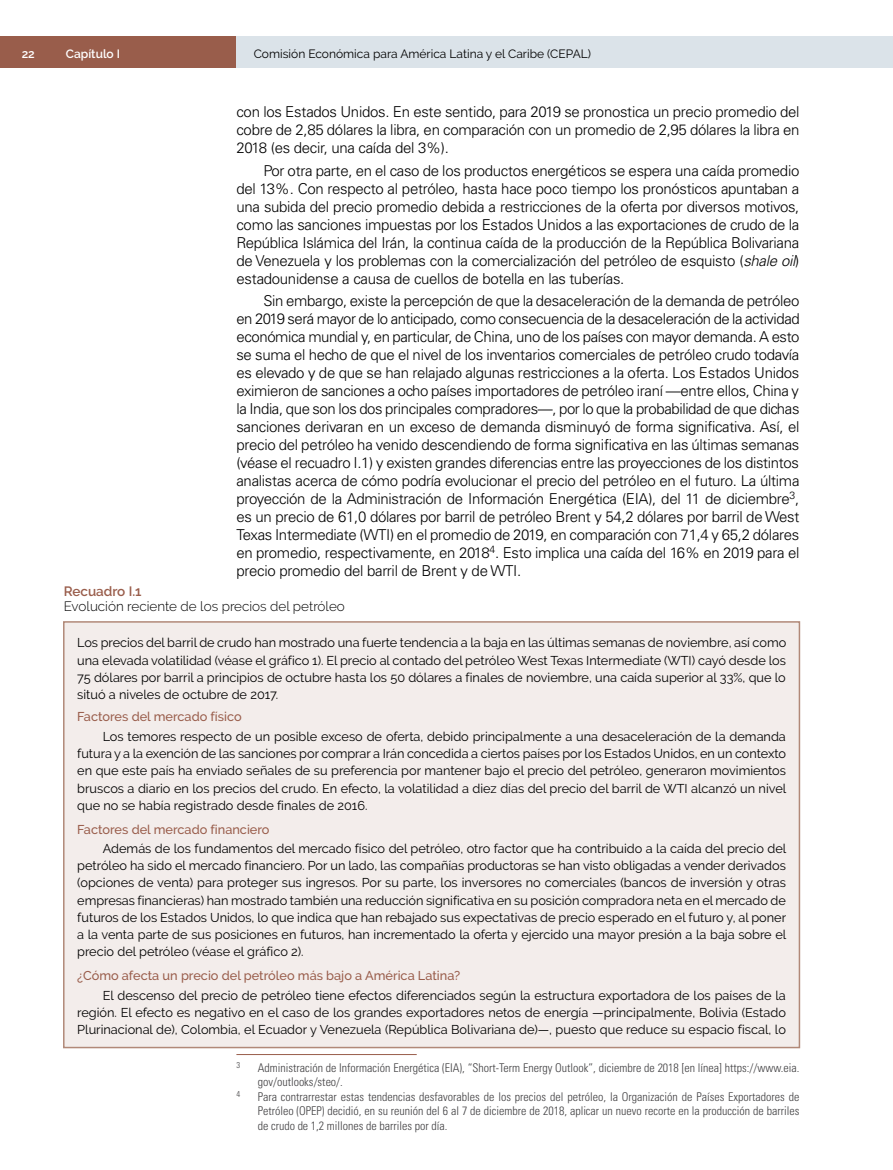
<style>
.page{position:relative;width:893px;height:1170px;background:#fff}
.page>*{position:absolute;margin:0;border:0;box-sizing:border-box;transform-origin:0 0}
.t1{font:300 15px/18px "Univers LT Std";letter-spacing:-.02em;color:#000;text-align:justify}
.t2{font:300 13.5px "Raleway";color:#000}
.t3{font:600 13.5px "Raleway";color:#995d4b}
.t4{font:12.75px/17.2px "Raleway";color:#000;text-align:justify}
.t5{font:500 12.75px "Raleway";color:#995d4b}
.t6{font:300 condensed 12px/14.4px "Univers LT Std";color:#414042}
.t7{font:12px "Raleway";color:#000}
.t8{font:600 12px "Raleway";color:#fff}
.t9{font:300 condensed 8.4px "Univers LT Std";color:#414042}
.s1{font-style:italic}
</style>
<div class="page">
<div style="left:0;top:36px;width:237px;height:32px;background:#995d4b"></div>
<div style="left:236px;top:36px;width:657px;height:32px;background:#dbe3e9"></div>
<hr style="left:236px;top:1054px;width:181px;height:1px;background:#995d4b">
<div style="left:64px;top:622px;width:735px;height:425px;background:#f3edeb"></div>
<div style="left:63px;top:621px;width:737px;height:427px;border:2px solid #b18978"></div>
<p class="t8" style="left:22px;top:47px;width:15px">22</p>
<p class="t8" style="left:66px;top:47px;width:56px">Capítulo I</p>
<p class="t7" style="left:254px;top:47px;width:339px">Comisión Económica para América Latina y el Caribe (CEPAL)</p>
<p class="t1" style="left:236px;top:103px;width:565px">con los Estados Unidos. En este sentido, para 2019 se pronostica un precio promedio del cobre de 2,85 dólares la libra, en comparación con un promedio de 2,95 dólares la libra en 2018 (es decir, una caída del 3%).</p>
<p class="t1" style="left:236px;top:161px;width:565px;text-indent:27px">Por otra parte, en el caso de los productos energéticos se espera una caída promedio del 13%. Con respecto al petróleo, hasta hace poco tiempo los pronósticos apuntaban a una subida del precio promedio debida a restricciones de la oferta por diversos motivos, como las sanciones impuestas por los Estados Unidos a las exportaciones de crudo de la República Islámica del Irán, la continua caída de la producción de la República Bolivariana de Venezuela y los problemas con la comercialización del petróleo de esquisto (<span class="s1">shale oil</span>) estadounidense a causa de cuellos de botella en las tuberías.</p>
<p class="t1" style="left:236px;top:291px;width:565px;text-indent:27px">Sin embargo, existe la percepción de que la desaceleración de la demanda de petróleo en 2019 será mayor de lo anticipado, como consecuencia de la desaceleración de la actividad económica mundial y, en particular, de China, uno de los países con mayor demanda. A esto se suma el hecho de que el nivel de los inventarios comerciales de petróleo crudo todavía es elevado y de que se han relajado algunas restricciones a la oferta. Los Estados Unidos eximieron de sanciones a ocho países importadores de petróleo iraní —entre ellos, China y la India, que son los dos principales compradores—, por lo que la probabilidad de que dichas sanciones derivaran en un exceso de demanda disminuyó de forma significativa. Así, el precio del petróleo ha venido descendiendo de forma significativa en las últimas semanas (véase el recuadro I.1) y existen grandes diferencias entre las proyecciones de los distintos analistas acerca de cómo podría evolucionar el precio del petróleo en el futuro. La última proyección de la Administración de Información Energética (EIA), del 11 de diciembre<sup>3</sup>, es un precio de 61,0 dólares por barril de petróleo Brent y 54,2 dólares por barril de West Texas Intermediate (WTI) en el promedio de 2019, en comparación con 71,4 y 65,2 dólares en promedio, respectivamente, en 2018<sup>4</sup>. Esto implica una caída del 16% en 2019 para el precio promedio del barril de Brent y de WTI.</p>
<p class="t3" style="left:64px;top:583px;width:79px">Recuadro I.1</p>
<p class="t2" style="left:64px;top:598px;width:283px">Evolución reciente de los precios del petróleo</p>
<p class="t4" style="left:77px;top:634px;width:710px">Los precios del barril de crudo han mostrado una fuerte tendencia a la baja en las últimas semanas de noviembre, así como una elevada volatilidad (véase el gráfico 1). El precio al contado del petróleo West Texas Intermediate (WTI) cayó desde los 75 dólares por barril a principios de octubre hasta los 50 dólares a finales de noviembre, una caída superior al 33%, que lo situó a niveles de octubre de 2017.</p>
<p class="t5" style="left:77px;top:709px;width:166px">Factores del mercado físico</p>
<p class="t4" style="left:77px;top:727px;width:711px;text-indent:26px">Los temores respecto de un posible exceso de oferta, debido principalmente a una desaceleración de la demanda futura y a la exención de las sanciones por comprar a Irán concedida a ciertos países por los Estados Unidos, en un contexto en que este país ha enviado señales de su preferencia por mantener bajo el precio del petróleo, generaron movimientos bruscos a diario en los precios del crudo. En efecto, la volatilidad a diez días del precio del barril de WTI alcanzó un nivel que no se había registrado desde finales de 2016.</p>
<p class="t5" style="left:77px;top:821px;width:194px">Factores del mercado financiero</p>
<p class="t4" style="left:77px;top:839px;width:710px;text-indent:26px">Además de los fundamentos del mercado físico del petróleo, otro factor que ha contribuido a la caída del precio del petróleo ha sido el mercado financiero. Por un lado, las compañías productoras se han visto obligadas a vender derivados (opciones de venta) para proteger sus ingresos. Por su parte, los inversores no comerciales (bancos de inversión y otras empresas financieras) han mostrado también una reducción significativa en su posición compradora neta en el mercado de futuros de los Estados Unidos, lo que indica que han rebajado sus expectativas de precio esperado en el futuro y, al poner a la venta parte de sus posiciones en futuros, han incrementado la oferta y ejercido una mayor presión a la baja sobre el precio del petróleo (véase el gráfico 2).</p>
<p class="t5" style="left:77px;top:968px;width:384px">¿Cómo afecta un precio del petróleo más bajo a América Latina?</p>
<p class="t4" style="left:77px;top:986px;width:710px;text-indent:26px">El descenso del precio de petróleo tiene efectos diferenciados según la estructura exportadora de los países de la región. El efecto es negativo en el caso de los grandes exportadores netos de energía —principalmente, Bolivia (Estado Plurinacional de), Colombia, el Ecuador y Venezuela (República Bolivariana de)—, puesto que reduce su espacio fiscal, lo</p>
<p class="t9" style="left:236px;top:1059px;width:5px">3</p>
<p class="t6" style="left:258px;top:1060px;width:543px">Administración de Información Energética (EIA), “Short-Term Energy Outlook”, diciembre de 2018 [en línea] https://www.eia. gov/outlooks/steo/.</p>
<p class="t9" style="left:236px;top:1088px;width:5px">4</p>
<p class="t6" style="left:258px;top:1089px;width:543px;text-align:justify">Para contrarrestar estas tendencias desfavorables de los precios del petróleo, la Organización de Países Exportadores de Petróleo (OPEP) decidió, en su reunión del 6 al 7 de diciembre de 2018, aplicar un nuevo recorte en la producción de barriles de crudo de 1,2 millones de barriles por día.</p>
</div>
